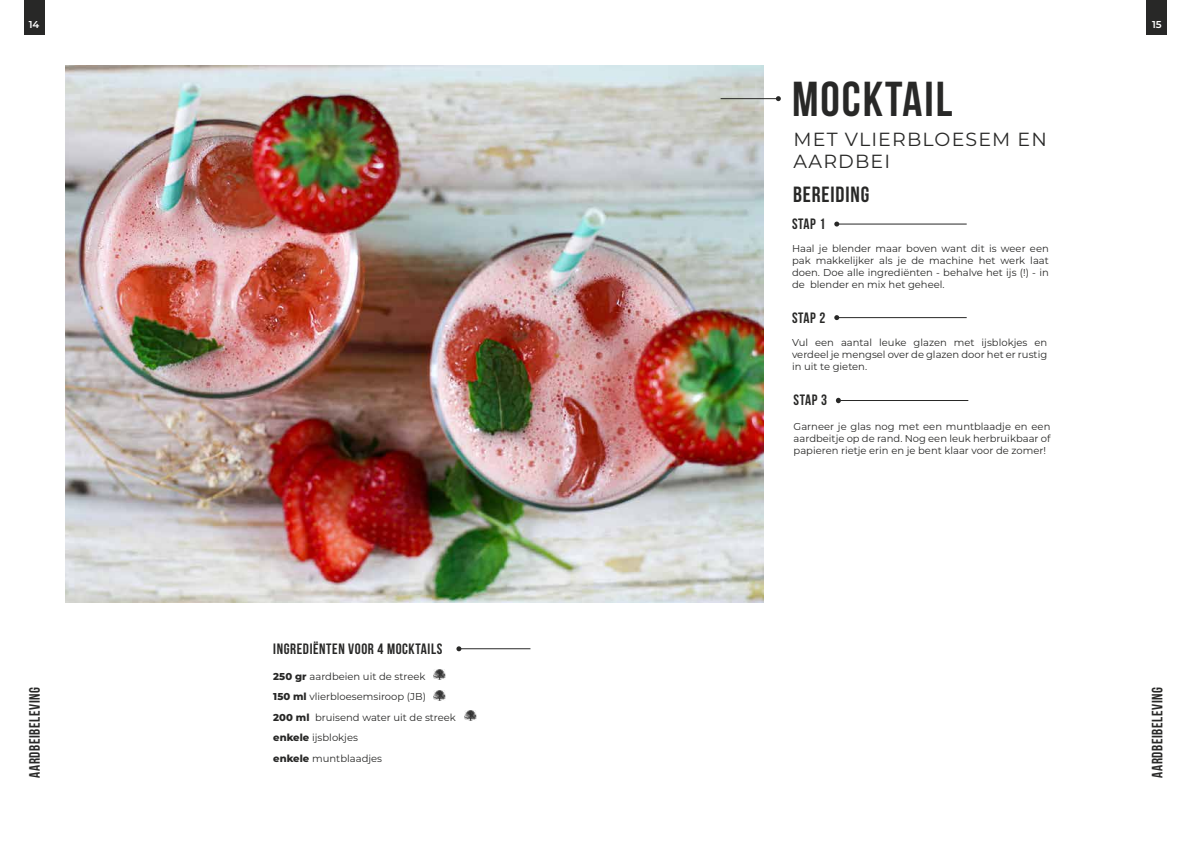
<style>
.page{position:relative;width:1191px;height:842px;background:#fff}
.page>*{position:absolute;margin:0;border:0;box-sizing:border-box;transform-origin:0 0}
.t1{font:700 49px "Bebas Neue";letter-spacing:.04em;color:#282827}
.t2{font:700 22px "Bebas Neue";letter-spacing:.04em;color:#282827}
.t3{font:19px/22.8px "Montserrat";letter-spacing:.06em;color:#282827}
.t4{font:700 15px "Bebas Neue";letter-spacing:.04em;color:#282827}
.t5{font:10px/12px "Montserrat";color:#282827;text-align:justify}
.t6{font:600 10px "Montserrat";color:#fff}
.s1{font-weight:800}
</style>
<div class="page">
<img style="left:65px;top:65px;width:698px;height:537px">
<div style="left:24px;top:0;width:20px;height:34px;background:#282827"></div>
<hr style="left:720px;top:98px;width:56px;height:1px;background:#282827">
<svg style="left:776px;top:96px;width:5px;height:5px"></svg>
<hr style="left:461px;top:648px;width:69px;height:1px;background:#282827">
<svg style="left:456px;top:646px;width:5px;height:5px"></svg>
<hr style="left:838px;top:224px;width:128px;height:1px;background:#282827">
<svg style="left:834px;top:222px;width:5px;height:5px"></svg>
<hr style="left:838px;top:317px;width:128px;height:1px;background:#282827">
<svg style="left:834px;top:315px;width:5px;height:5px"></svg>
<hr style="left:840px;top:400px;width:128px;height:1px;background:#282827">
<svg style="left:836px;top:398px;width:5px;height:5px"></svg>
<div style="left:1146px;top:0;width:20px;height:34px;background:#282827"></div>
<svg style="left:433px;top:670px;width:12px;height:9px"></svg>
<svg style="left:433px;top:690px;width:12px;height:10px"></svg>
<svg style="left:464px;top:711px;width:12px;height:10px"></svg>
<p class="t6" style="left:29px;top:18px;width:12px">14</p>
<p class="t6" style="left:1152px;top:18px;width:11px">15</p>
<h1 class="t1" style="left:792px;top:72px;width:162px">MOCKTAIL</h1>
<h3 class="t3" style="left:793px;top:127px;width:255px">MET VLIERBLOESEM EN<br>AARDBEI</h3>
<h2 class="t2" style="left:793px;top:182px;width:78px">BEREIDING</h2>
<h3 class="t4" style="left:792px;top:216px;width:35px">STAP 1</h3>
<p class="t5" style="left:792px;top:242px;width:258px">Haal je blender maar boven want dit is weer een pak makkelijker als je de machine het werk laat doen. Doe alle ingrediënten - behalve het ijs (!) - in de blender en mix het geheel.</p>
<h3 class="t4" style="left:792px;top:310px;width:35px">STAP 2</h3>
<p class="t5" style="left:792px;top:336px;width:257px">Vul een aantal leuke glazen met ijsblokjes en verdeel je mengsel over de glazen door het er rustig in uit te gieten.</p>
<h3 class="t4" style="left:793px;top:392px;width:35px">STAP 3</h3>
<h3 class="t4" style="left:26px;top:778px;width:92px;rotate:-90deg">AARDBEIBELEVING</h3>
<h3 class="t4" style="left:273px;top:640px;width:170px">INGREDIËNTEN VOOR 4 MOCKTAILS</h3>
<p class="t5" style="left:273px;top:665px;width:184px;line-height:20.6px;text-align:left"><span class="s1">250 gr</span> aardbeien uit de streek<br><span class="s1">150 ml</span> vlierbloesemsiroop (JB)<br><span class="s1">200 ml</span> bruisend water uit de streek <span class="s1">enkele</span> ijsblokjes</p>
<p class="t5" style="left:273px;top:752px;width:110px"><span class="s1">enkele</span> muntblaadjes</p>
<p class="t5" style="left:793px;top:420px;width:258px">Garneer je glas nog met een muntblaadje en een aardbeitje op de rand. Nog een leuk herbruikbaar of papieren rietje erin en je bent klaar voor de zomer!</p>
<h3 class="t4" style="left:1149px;top:778px;width:92px;rotate:-90deg">AARDBEIBELEVING</h3>
</div>
